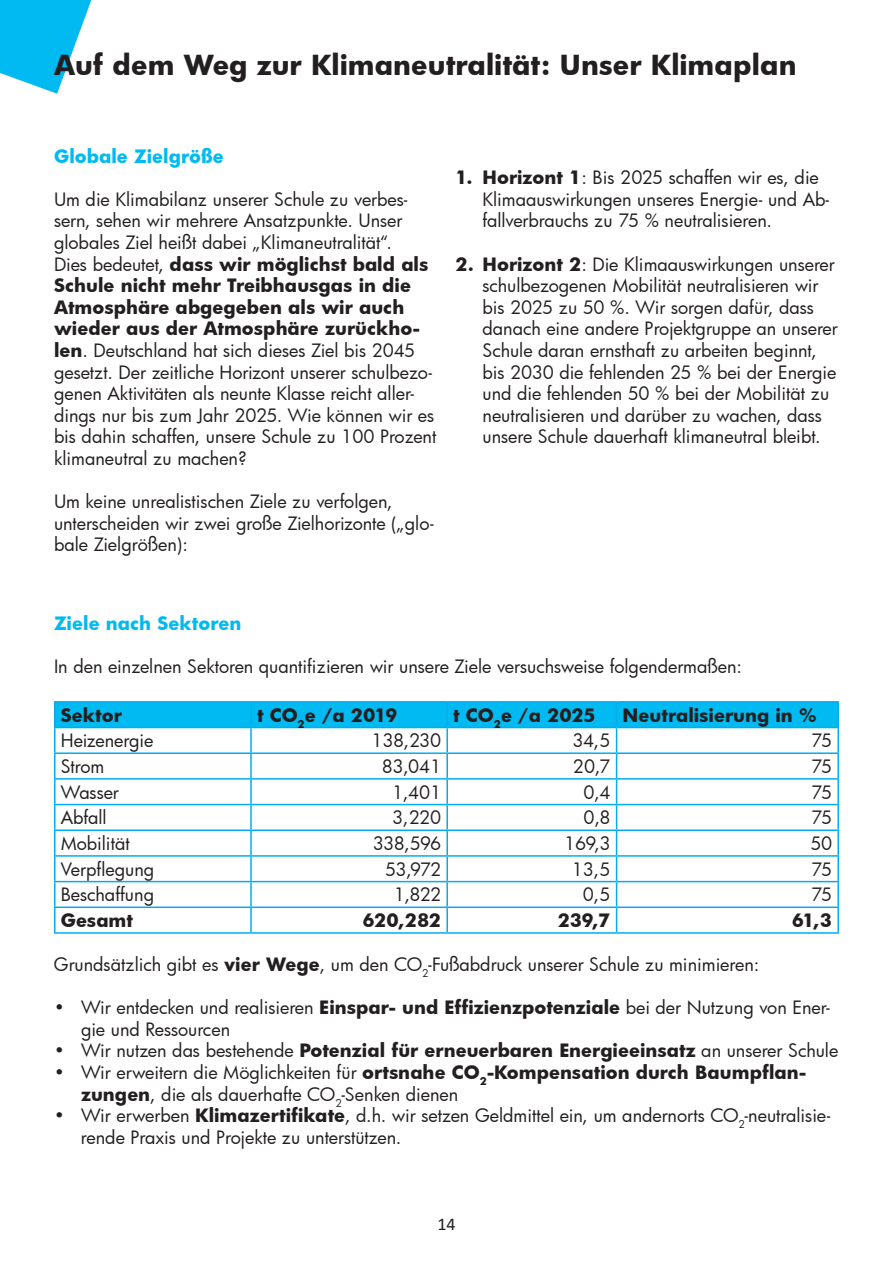
<style>
.page{position:relative;width:893px;height:1263px;background:#fff}
.page>*{position:absolute;margin:0;border:0;box-sizing:border-box;transform-origin:0 0}
.t1{font:700 27px "Futura";color:#231f20}
.t2{font:18px/21.6px "Futura";letter-spacing:-.005em;color:#231f20}
.t3{font:700 18px "Futura";color:#231f20}
.t4{font:700 18px "Futura";color:#00baf1}
.t5{font:18px "Calibri";color:#231f20}
.s1{font-weight:700}
</style>
<div class="page">
<hr style="left:54px;top:701px;width:197px;height:2px;background:#00aeef">
<hr style="left:54px;top:703px;width:2px;height:24px;background:#00aeef">
<hr style="left:251px;top:701px;width:196px;height:2px;background:#00aeef">
<hr style="left:447px;top:701px;width:170px;height:2px;background:#00aeef">
<hr style="left:617px;top:701px;width:222px;height:2px;background:#00aeef">
<hr style="left:837px;top:703px;width:2px;height:24px;background:#00aeef">
<hr style="left:54px;top:727px;width:197px;height:1px;background:#00aeef">
<hr style="left:54px;top:728px;width:2px;height:24px;background:#00aeef">
<hr style="left:617px;top:727px;width:222px;height:1px;background:#00aeef">
<hr style="left:837px;top:728px;width:2px;height:24px;background:#00aeef">
<hr style="left:54px;top:752px;width:197px;height:2px;background:#00aeef">
<hr style="left:54px;top:754px;width:2px;height:24px;background:#00aeef">
<hr style="left:617px;top:752px;width:222px;height:2px;background:#00aeef">
<hr style="left:837px;top:754px;width:2px;height:24px;background:#00aeef">
<hr style="left:54px;top:778px;width:197px;height:2px;background:#00aeef">
<hr style="left:54px;top:780px;width:2px;height:24px;background:#00aeef">
<hr style="left:617px;top:778px;width:222px;height:2px;background:#00aeef">
<hr style="left:837px;top:780px;width:2px;height:24px;background:#00aeef">
<hr style="left:54px;top:804px;width:197px;height:1px;background:#00aeef">
<hr style="left:54px;top:805px;width:2px;height:24px;background:#00aeef">
<hr style="left:617px;top:804px;width:222px;height:1px;background:#00aeef">
<hr style="left:837px;top:805px;width:2px;height:24px;background:#00aeef">
<hr style="left:54px;top:829px;width:197px;height:2px;background:#00aeef">
<hr style="left:54px;top:831px;width:2px;height:24px;background:#00aeef">
<hr style="left:617px;top:829px;width:222px;height:2px;background:#00aeef">
<hr style="left:837px;top:831px;width:2px;height:24px;background:#00aeef">
<hr style="left:54px;top:855px;width:197px;height:2px;background:#00aeef">
<hr style="left:54px;top:857px;width:2px;height:24px;background:#00aeef">
<hr style="left:617px;top:855px;width:222px;height:2px;background:#00aeef">
<hr style="left:837px;top:857px;width:2px;height:24px;background:#00aeef">
<hr style="left:54px;top:881px;width:197px;height:1px;background:#00aeef">
<hr style="left:54px;top:882px;width:2px;height:24px;background:#00aeef">
<hr style="left:617px;top:881px;width:222px;height:1px;background:#00aeef">
<hr style="left:837px;top:882px;width:2px;height:24px;background:#00aeef">
<hr style="left:54px;top:906px;width:197px;height:2px;background:#00aeef">
<hr style="left:617px;top:906px;width:222px;height:2px;background:#00aeef">
<hr style="left:54px;top:908px;width:2px;height:24px;background:#00aeef">
<svg style="left:55px;top:703px;width:783px;height:229px"></svg>
<hr style="left:837px;top:908px;width:2px;height:24px;background:#00aeef">
<hr style="left:54px;top:932px;width:197px;height:2px;background:#00aeef">
<hr style="left:251px;top:932px;width:196px;height:2px;background:#00aeef">
<hr style="left:447px;top:932px;width:170px;height:2px;background:#00aeef">
<hr style="left:617px;top:932px;width:222px;height:2px;background:#00aeef">
<svg style="left:0;top:0;width:91px;height:94px"></svg>
<p class="t1" style="left:54px;top:45px;width:744px">Auf dem Weg zur Klimaneutralität: Unser Klimaplan</p>
<p class="t4" style="left:54px;top:143px;width:171px">Globale Zielgröße</p>
<p class="t2" style="left:54px;top:188px;width:384px">Um die Klimabilanz unserer Schule zu verbes&shy;sern, sehen wir mehrere Ansatzpunkte. Unser globales Ziel heißt dabei „Klimaneutralität“.<br>Dies bedeutet, <span class="s1">dass wir möglichst bald als Schule nicht mehr Treibhausgas in die Atmosphäre abgegeben als wir auch wieder aus der Atmosphäre zurückho&shy;len</span>. Deutschland hat sich dieses Ziel bis 2045 gesetzt. Der zeitliche Horizont unserer schulbezo&shy;genen Aktivitäten als neunte Klasse reicht aller&shy;dings nur bis zum Jahr 2025. Wie können wir es bis dahin schaffen, unsere Schule zu 100 Prozent klimaneutral zu machen?</p>
<p class="t2" style="left:54px;top:490px;width:381px">Um keine unrealistischen Ziele zu verfolgen, unterscheiden wir zwei große Zielhorizonte („glo&shy;bale Zielgrößen):</p>
<p class="t2" style="left:482px;top:166px;width:348px;text-indent:-27px"><span class="s1">1. Horizont 1</span>: Bis 2025 schaffen wir es, die<br>Klimaauswirkungen unseres Energie- und Ab&shy;fallverbrauchs zu 75 % neutralisieren.</p>
<p class="t2" style="left:482px;top:253px;width:357px;text-indent:-27px"><span class="s1">2. Horizont 2</span>: Die Klimaauswirkungen unserer schulbezogenen Mobilität neutralisieren wir bis 2025 zu 50 %. Wir sorgen dafür, dass danach eine andere Projektgruppe an unserer Schule daran ernsthaft zu arbeiten beginnt, bis 2030 die fehlenden 25 % bei der Energie und die fehlenden 50 % bei der Mobilität zu neutralisieren und darüber zu wachen, dass unsere Schule dauerhaft klimaneutral bleibt.</p>
<p class="t4" style="left:54px;top:611px;width:189px">Ziele nach Sektoren</p>
<p class="t2" style="left:54px;top:656px;width:690px">In den einzelnen Sektoren quantifizieren wir unsere Ziele versuchsweise folgendermaßen:</p>
<p class="t3" style="left:61px;top:702px;width:63px">Sektor</p>
<p class="t3" style="left:257px;top:702px;width:142px">t CO<sub>2</sub>e /a 2019</p>
<p class="t3" style="left:453px;top:702px;width:144px">t CO<sub>2</sub>e /a 2025</p>
<p class="t3" style="left:623px;top:702px;width:195px">Neutralisierung in %</p>
<p class="t2" style="left:61px;top:729px;width:94px">Heizenergie</p>
<p class="t2" style="left:371px;top:729px;width:71px">138,230</p>
<p class="t2" style="left:572px;top:729px;width:40px">34,5</p>
<p class="t2" style="left:811px;top:729px;width:22px">75</p>
<p class="t2" style="left:61px;top:755px;width:45px">Strom</p>
<p class="t2" style="left:382px;top:755px;width:61px">83,041</p>
<p class="t2" style="left:573px;top:755px;width:39px">20,7</p>
<p class="t2" style="left:811px;top:755px;width:22px">75</p>
<p class="t2" style="left:61px;top:781px;width:60px">Wasser</p>
<p class="t2" style="left:392px;top:781px;width:51px">1,401</p>
<p class="t2" style="left:583px;top:781px;width:29px">0,4</p>
<p class="t2" style="left:811px;top:781px;width:22px">75</p>
<p class="t2" style="left:61px;top:806px;width:47px">Abfall</p>
<p class="t2" style="left:392px;top:806px;width:51px">3,220</p>
<p class="t2" style="left:584px;top:806px;width:28px">0,8</p>
<p class="t2" style="left:811px;top:806px;width:22px">75</p>
<p class="t2" style="left:61px;top:832px;width:70px">Mobilität</p>
<p class="t2" style="left:373px;top:832px;width:70px">338,596</p>
<p class="t2" style="left:564px;top:832px;width:48px">169,3</p>
<p class="t2" style="left:810px;top:832px;width:23px">50</p>
<p class="t2" style="left:61px;top:858px;width:95px">Verpflegung</p>
<p class="t2" style="left:385px;top:858px;width:57px">53,972</p>
<p class="t2" style="left:572px;top:858px;width:40px">13,5</p>
<p class="t2" style="left:811px;top:858px;width:22px">75</p>
<p class="t2" style="left:61px;top:883px;width:95px">Beschaffung</p>
<p class="t2" style="left:394px;top:883px;width:49px">1,822</p>
<p class="t2" style="left:583px;top:883px;width:29px">0,5</p>
<p class="t2" style="left:811px;top:883px;width:22px">75</p>
<p class="t3" style="left:61px;top:907px;width:74px">Gesamt</p>
<p class="t3" style="left:362px;top:907px;width:80px">620,282</p>
<p class="t3" style="left:558px;top:907px;width:54px">239,7</p>
<p class="t3" style="left:792px;top:907px;width:42px">61,3</p>
<p class="t2" style="left:54px;top:953px;width:707px">Grundsätzlich gibt es <span class="s1">vier Wege</span>, um den CO<sub>2</sub>-Fußabdruck unserer Schule zu minimieren:</p>
<p class="t2" style="left:81px;top:996px;width:750px;text-indent:-27px">• Wir entdecken und realisieren <span class="s1">Einspar- und Effizienzpotenziale</span> bei der Nutzung von Ener&shy;gie und Ressourcen</p>
<p class="t2" style="left:54px;top:1039px;width:786px">• Wir nutzen das bestehende <span class="s1">Potenzial für erneuerbaren Energieeinsatz</span> an unserer Schule</p>
<p class="t2" style="left:81px;top:1061px;width:727px;text-indent:-27px">• Wir erweitern die Möglichkeiten für <span class="s1">ortsnahe CO</span><sub>2</sub><span class="s1">-Kompensation durch Baumpflan&shy;zungen</span>, die als dauerhafte CO<sub>2</sub>-Senken dienen</p>
<p class="t2" style="left:81px;top:1104px;width:751px;text-indent:-27px">• Wir erwerben <span class="s1">Klimazertifikate</span>, d.h. wir setzen Geldmittel ein, um andernorts CO<sub>2</sub>-neutralisie&shy;rende Praxis und Projekte zu unterstützen.</p>
<p class="t5" style="left:437px;top:1211px;width:20px">14</p>
</div>
